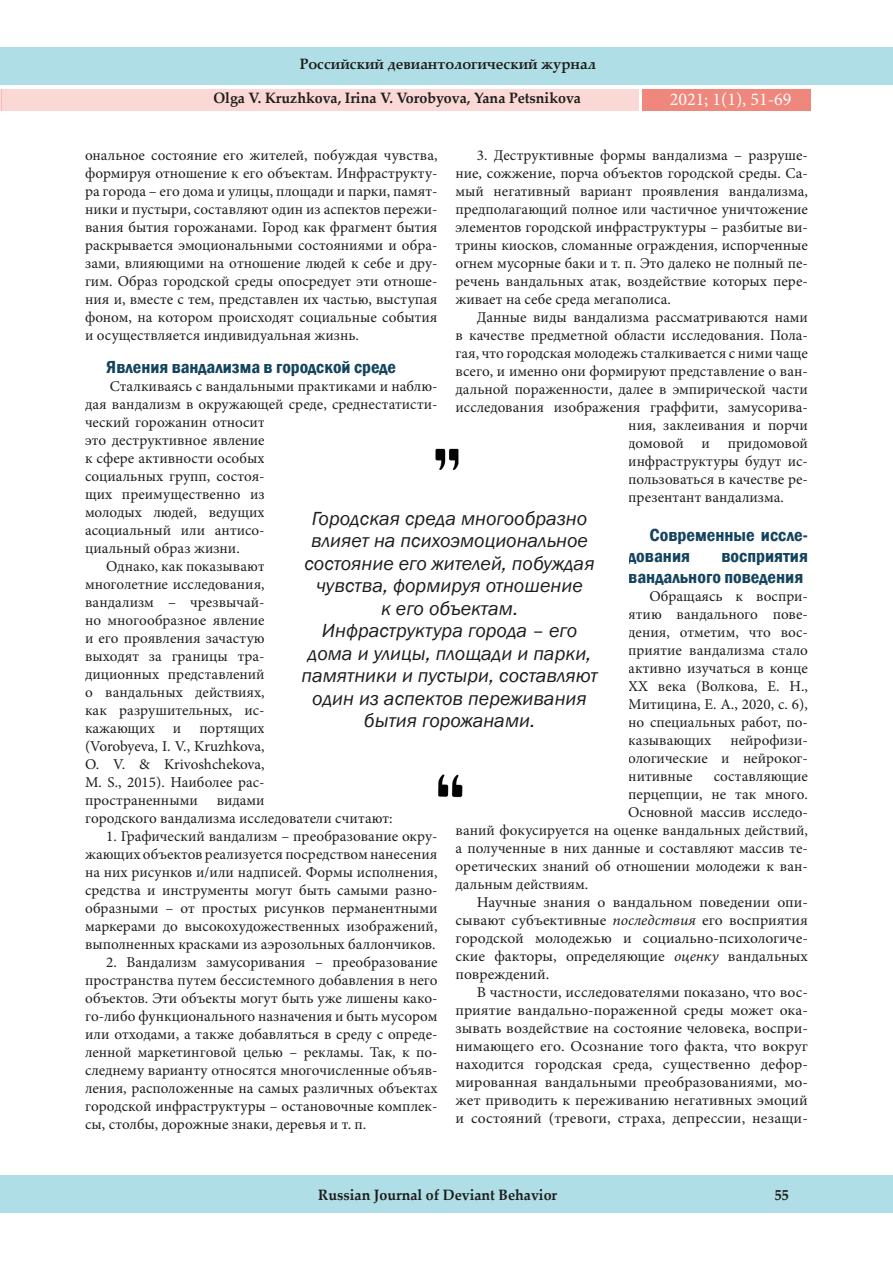
<style>
.page{position:relative;width:893px;height:1263px;background:#fff}
.page>*{position:absolute;margin:0;border:0;box-sizing:border-box;transform-origin:0 0}
.t1{font:italic 19.5px/22.5px "Franklin Gothic";color:#1d1d1b;text-align:center}
.t2{font:600 condensed 18px/21px "Franklin Gothic";color:#14445e;scale:1.04 1}
.t3{font:600 condensed 18px "Franklin Gothic";color:#14445e}
.t4{font:18px "Minion Pro";color:#fff}
.t5{font:15px/18px "Minion Pro";color:#1d1d1b;text-align:justify}
.t6{font:15px/18px "Minion Pro";color:#1d1d1b;text-align:justify;scale:1.04 1}
.t7{font:700 15px "Palatino Linotype";color:#1d1d1b;scale:.95 1}
.s1{font-style:italic}
</style>
<div class="page">
<div style="left:0;top:48px;width:893px;height:37px;background:#afdee7"></div>
<div style="left:0;top:1176px;width:893px;height:37px;background:#afdee7"></div>
<svg style="left:0;top:89px;width:1px;height:21px"></svg>
<div style="left:1px;top:89px;width:637px;height:21px;background:#fad8d5"></div>
<div style="left:643px;top:89px;width:168px;height:21px;background:#f0877d"></div>
<img style="left:435px;top:448px;width:28px;height:350px">
<p class="t7" style="left:300px;top:53px;width:313px">Российский девиантологический журнал</p>
<p class="t7" style="left:213px;top:87px;width:388px">Olga V. Kruzhkova, Irina V. Vorobyova, Yana Petsnikova</p>
<p class="t4" style="left:670px;top:87px;width:123px">2021; 1(1), 51-69</p>
<p class="t5" style="left:85px;top:146px;width:354px">ональное состояние его жителей, побуждая чувства, формируя отношение к его объектам. Инфраструкту&shy;ра города – его дома и улицы, площади и парки, памят&shy;ники и пустыри, составляют один из аспектов пережи&shy;вания бытия горожанами. Город как фрагмент бытия раскрывается эмоциональными состояниями и обра&shy;зами, влияющими на отношение людей к себе и дру&shy;гим. Образ городской среды опосредует эти отноше&shy;ния и, вместе с тем, представлен их частью, выступая фоном, на котором происходят социальные события и осуществляется индивидуальная жизнь.</p>
<p class="t3" style="left:106px;top:355px;width:291px">Явления вандализма в городской среде</p>
<p class="t5" style="left:85px;top:377px;width:354px;text-align:left;text-indent:25px">Сталкиваясь с вандальными практиками и наблю&shy;дая вандализм в окружающей среде, среднестатисти&shy;ческий горожанин относит<br>это деструктивное явление<br>к сфере активности особых<br>социальных групп, состоя-<br>щих преимущественно из<br>молодых людей, ведущих<br>асоциальный или антисо-<br>циальный образ жизни.</p>
<p class="t5" style="left:85px;top:557px;width:181px;text-indent:21px">Однако, как показывают многолетние исследования, вандализм – чрезвычай&shy;но многообразное явление и его проявления зачастую выходят за границы тра&shy;диционных представлений о вандальных действиях, как разрушительных, ис&shy;кажающих и портящих (Vorobyeva, I. V., Kruzhkova, O. V. &amp; Krivoshchekova, M. S., 2015). Наиболее рас&shy;пространенными</p>
<p class="t5" style="left:455px;top:146px;width:354px;text-indent:21px">3. Деструктивные формы вандализма – разруше&shy;ние, сожжение, порча объектов городской среды. Са&shy;мый негативный вариант проявления вандализма, предполагающий полное или частичное уничтожение элементов городской инфраструктуры – разбитые ви&shy;трины киосков, сломанные ограждения, испорченные огнем мусорные баки и т. п. Это далеко не полный пе&shy;речень вандальных атак, воздействие которых пере&shy;живает на себе среда мегаполиса.</p>
<p class="t5" style="left:477px;top:308px;width:333px">Данные виды вандализма рассматриваются нами</p>
<p class="t5" style="left:455px;top:326px;width:354px">в качестве предметной области исследования. Пола-</p>
<p class="t5" style="left:455px;top:344px;width:354px">гая, что городская молодежь сталкивается с ними чаще</p>
<p class="t5" style="left:455px;top:362px;width:354px">всего, и именно они формируют представление о ван-</p>
<p class="t5" style="left:455px;top:380px;width:354px">дальной пораженности, далее в эмпирической части</p>
<p class="t5" style="left:455px;top:398px;width:354px">исследования изображения граффити, замусорива-</p>
<p class="t5" style="left:628px;top:416px;width:181px">ния, заклеивания и порчи</p>
<p class="t5" style="left:628px;top:434px;width:181px">домовой и придомовой</p>
<p class="t5" style="left:628px;top:452px;width:181px">инфраструктуры будут ис-</p>
<p class="t5" style="left:628px;top:470px;width:181px">пользоваться в качестве ре-</p>
<p class="t5" style="left:628px;top:488px;width:157px">презентант вандализма.</p>
<p class="t2" style="left:628px;top:524px;width:174px;text-indent:21px">Современные иссле&shy;дования</p>
<p class="t1" style="left:304px;top:507px;width:292px">Городская среда многообразно влияет на психоэмоциональное состояние его жителей, побуждая чувства, формируя отношение</p>
<p class="t1" style="left:381px;top:597px;width:138px">к его объектам.</p>
<p class="t1" style="left:301px;top:620px;width:298px">Инфраструктура города – его дома и улицы, площади и парки, памятники и пустыри, составляют один из аспектов переживания бытия горожанами.</p>
<p class="t2" style="left:628px;top:545px;width:174px;text-align:right">восприятия вандального поведения</p>
<p class="t5" style="left:628px;top:587px;width:181px;text-indent:21px">Обращаясь к воспри&shy;ятию вандального пове&shy;дения, отметим, что вос&shy;приятие вандализма стало активно изучаться в конце ХХ века (Волкова, Е. Н., Митицина, Е. А., 2020, с. 6), но специальных работ, по&shy;казывающих</p>
<p class="t5" style="left:628px;top:731px;width:181px;text-indent:102px">нейрофизи&shy;ологические и нейроког&shy;нитивные</p>
<p class="t5" style="left:714px;top:767px;width:96px">составляющие</p>
<p class="t5" style="left:628px;top:785px;width:181px">перцепции, не так много.</p>
<p class="t5" style="left:628px;top:803px;width:181px">Основной массив исследо-</p>
<p class="t5" style="left:455px;top:821px;width:354px">ваний фокусируется на оценке вандальных действий,</p>
<p class="t5" style="left:455px;top:839px;width:354px">а полученные в них данные и составляют массив те-</p>
<p class="t5" style="left:455px;top:857px;width:354px">оретических знаний об отношении молодежи к ван-</p>
<p class="t5" style="left:455px;top:875px;width:134px">дальным действиям.</p>
<p class="t6" style="left:455px;top:893px;width:340px;text-indent:21px">Научные знания о вандальном поведении опи&shy;сывают субъективные <span class="s1">последствия</span> его восприятия городской молодежью и социально-психологиче&shy;ские факторы, определяющие <span class="s1">оценку</span> вандальных повреждений.</p>
<p class="t6" style="left:455px;top:983px;width:340px;text-indent:21px">В частности, исследователями показано, что вос&shy;приятие вандально-пораженной среды может ока&shy;зывать воздействие на состояние человека, воспри&shy;нимающего его. Осознание того факта, что вокруг находится городская среда, существенно дефор&shy;мированная вандальными преобразованиями, мо&shy;жет приводить к переживанию негативных эмоций и состояний (тревоги, страха, депрессии, незащи-</p>
<p class="t5" style="left:85px;top:791px;width:309px;text-align:center">видами<br>городского вандализма исследователи считают:</p>
<p class="t5" style="left:85px;top:827px;width:354px;text-indent:21px">1. Графический вандализм – преобразование окру&shy;жающих объектов реализуется посредством нанесения на них рисунков и/или надписей. Формы исполнения, средства и инструменты могут быть самыми разно&shy;образными – от простых рисунков перманентными маркерами до высокохудожественных изображений, выполненных красками из аэрозольных баллончиков.</p>
<p class="t5" style="left:85px;top:953px;width:354px;text-indent:21px">2. Вандализм замусоривания – преобразование пространства путем бессистемного добавления в него объектов. Эти объекты могут быть уже лишены како&shy;го-либо функционального назначения и быть мусором или отходами, а также добавляться в среду с опреде&shy;ленной маркетинговой целью – рекламы. Так, к по&shy;следнему варианту относятся многочисленные объяв&shy;ления, расположенные на самых различных объектах городской инфраструктуры – остановочные комплек&shy;сы, столбы, дорожные знаки, деревья и т. п.</p>
<p class="t7" style="left:318px;top:1184px;width:253px">Russian Journal of Deviant Behavior</p>
<p class="t7" style="left:775px;top:1184px;width:16px">55</p>
</div>
